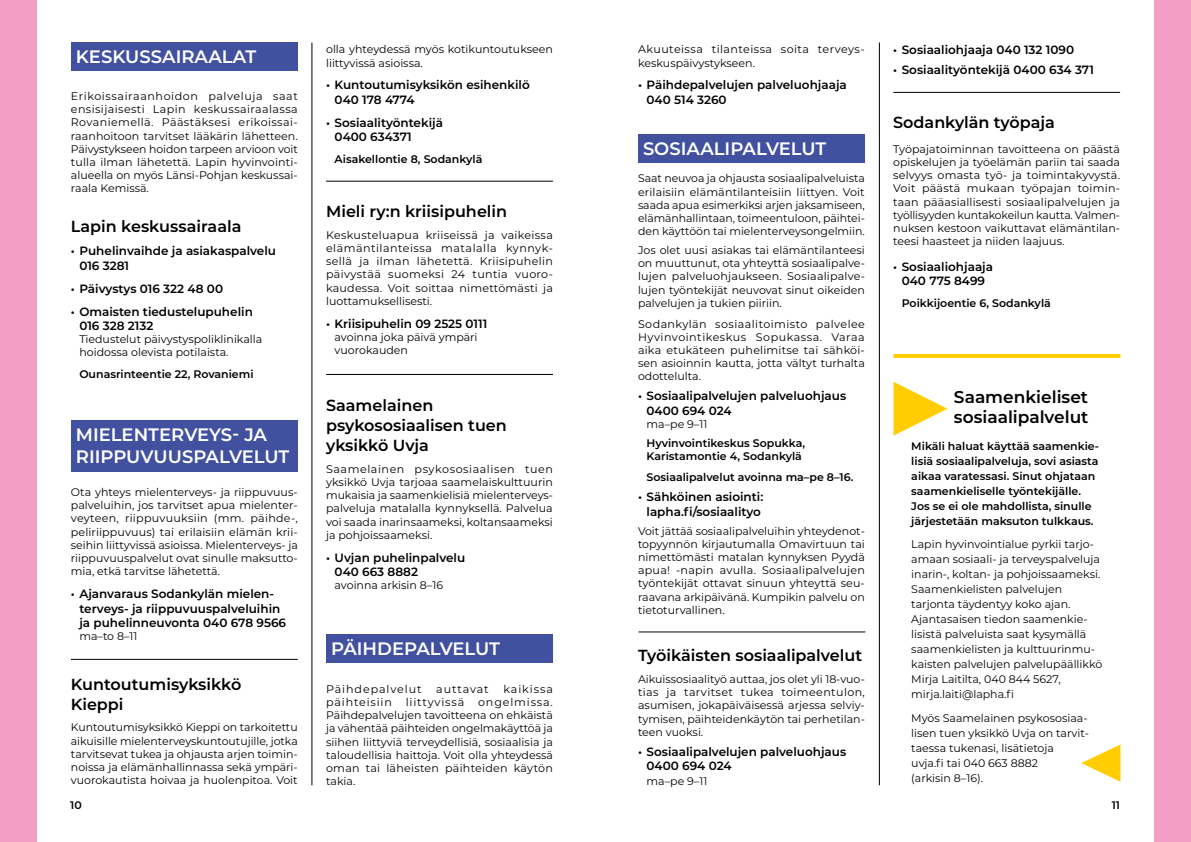
<style>
.page{position:relative;width:1191px;height:842px;background:#fff}
.page>*{position:absolute;margin:0;border:0;box-sizing:border-box;transform-origin:0 0}
.t1{font:600 18px/21.6px "Montserrat";color:#fff}
.t2{font:600 17px/20.4px "Montserrat";color:#000}
.t3{font:600 16px/20px "Montserrat";color:#000}
.t4{font:600 12px/14.4px "Montserrat";color:#000}
.t5{font:11px/13.2px "Montserrat";color:#000;text-align:justify}
.t6{font:600 11px/15px "Montserrat";color:#000}
.t7{font:11px/13.2px "Montserrat";letter-spacing:.03em;color:#000}
.t8{font:11px "Montserrat";letter-spacing:.08em;color:#000}
.t9{font:11px "Montserrat";letter-spacing:.075em;color:#000}
</style>
<div class="page">
<div style="left:638px;top:135px;width:227px;height:28px;background:#42519f"></div>
<div style="left:326px;top:634px;width:227px;height:29px;background:#42519f"></div>
<div style="left:71px;top:420px;width:227px;height:51px;background:#42519f"></div>
<div style="left:71px;top:43px;width:227px;height:28px;background:#42519f"></div>
<hr style="left:312px;top:43px;width:1px;height:742px;background:#000">
<hr style="left:879px;top:43px;width:1px;height:742px;background:#000">
<div style="left:0;top:0;width:37px;height:842px;background:#f39fc5"></div>
<div style="left:1154px;top:0;width:37px;height:842px;background:#f39fc5"></div>
<hr style="left:71px;top:659px;width:227px;height:1px;background:#000">
<hr style="left:638px;top:632px;width:227px;height:1px;background:#000">
<hr style="left:326px;top:181px;width:227px;height:1px;background:#000">
<hr style="left:326px;top:374px;width:227px;height:1px;background:#000">
<hr style="left:893px;top:92px;width:227px;height:1px;background:#000">
<svg style="left:893px;top:382px;width:54px;height:54px"></svg>
<svg style="left:1081px;top:744px;width:39px;height:38px"></svg>
<svg style="left:893px;top:354px;width:227px;height:4px"></svg>
<h1 class="t1" style="left:76px;top:45px;width:182px">KESKUSSAIRAALAT</h1>
<p class="t5" style="left:71px;top:89px;width:228px">Erikoissairaanhoidon palveluja saat ensisijaisesti Lapin keskussairaalassa Rovaniemellä. Päästäksesi erikoissai&shy;raanhoitoon tarvitset lääkärin lähetteen.<br>Päivystykseen hoidon tarpeen arvioon voit tulla ilman lähetettä. Lapin hyvinvointi&shy;alueella on myös Länsi-Pohjan keskussai&shy;raala Kemissä.</p>
<h3 class="t3" style="left:71px;top:216px;width:172px">Lapin keskussairaala</h3>
<p class="t4" style="left:79px;top:243px;width:198px;text-indent:-9px">• Puhelinvaihde ja asiakaspalvelu<br>016 3281</p>
<p class="t4" style="left:71px;top:281px;width:154px">• Päivystys 016 322 48 00</p>
<p class="t4" style="left:79px;top:304px;width:175px;text-indent:-9px">• Omaisten tiedustelupuhelin<br>016 328 2132</p>
<p class="t5" style="left:79px;top:332px;width:184px">Tiedustelut päivystyspoliklinikalla hoidossa olevista potilaista.</p>
<p class="t6" style="left:79px;top:366px;width:176px">Ounasrinteentie 22, Rovaniemi</p>
<h1 class="t1" style="left:76px;top:423px;width:215px">MIELENTERVEYS- JA<br>RIIPPUVUUSPALVELUT</h1>
<p class="t5" style="left:71px;top:485px;width:228px">Ota yhteys mielenterveys- ja riippuvuus&shy;palveluihin, jos tarvitset apua mielenter&shy;veyteen, riippuvuuksiin (mm. päihde-, peliriippuvuus) tai erilaisiin elämän krii&shy;seihin liittyvissä asioissa. Mielenterveys- ja riippuvuuspalvelut ovat sinulle maksutto&shy;mia, etkä tarvitse lähetettä.</p>
<p class="t4" style="left:79px;top:586px;width:208px;text-indent:-9px">• Ajanvaraus Sodankylän mielen&shy;terveys- ja riippuvuuspalveluihin ja puhelinneuvonta 040 678 9566</p>
<p class="t5" style="left:79px;top:629px;width:60px">ma–to 8–11</p>
<h3 class="t3" style="left:71px;top:673px;width:172px">Kuntoutumisyksikkö<br>Kieppi</h3>
<p class="t5" style="left:71px;top:720px;width:228px">Kuntoutumisyksikkö Kieppi on tarkoitettu aikuisille mielenterveyskuntoutujille, jotka tarvitsevat tukea ja ohjausta arjen toimin&shy;noissa ja elämänhallinnassa sekä ympäri&shy;vuorokautista hoivaa ja huolenpitoa. Voit</p>
<p class="t5" style="left:326px;top:42px;width:228px">olla yhteydessä myös kotikuntoutukseen liittyvissä asioissa.</p>
<p class="t4" style="left:334px;top:77px;width:197px;text-indent:-9px">• Kuntoutumisyksikön esihenkilö<br>040 178 4774</p>
<p class="t4" style="left:334px;top:115px;width:110px;text-indent:-9px">• Sosiaalityöntekijä<br>0400 634371</p>
<p class="t6" style="left:334px;top:151px;width:149px">Aisakellontie 8, Sodankylä</p>
<h3 class="t3" style="left:326px;top:201px;width:183px">Mieli ry:n kriisipuhelin</h3>
<p class="t5" style="left:326px;top:228px;width:228px">Keskusteluapua kriiseissä ja vaikeissa elämäntilanteissa matalalla kynnyk&shy;sellä ja ilman lähetettä. Kriisipuhelin päivystää suomeksi 24 tuntia vuoro&shy;kaudessa. Voit soittaa nimettömästi ja luottamuksellisesti.</p>
<p class="t4" style="left:326px;top:316px;width:163px">• Kriisipuhelin 09 2525 0111</p>
<p class="t5" style="left:334px;top:330px;width:144px">avoinna joka päivä ympäri vuorokauden</p>
<h3 class="t3" style="left:326px;top:395px;width:182px">Saamelainen psykososiaalisen tuen yksikkö Uvja</h3>
<p class="t5" style="left:326px;top:462px;width:228px">Saamelainen psykososiaalisen tuen yksikkö Uvja tarjoaa saamelaiskulttuurin mukaisia ja saamenkielisiä mielenterveys&shy;palveluja matalalla kynnyksellä. Palvelua voi saada inarinsaameksi, koltansaameksi ja pohjoissaameksi.</p>
<p class="t4" style="left:334px;top:550px;width:132px;text-indent:-9px">• Uvjan puhelinpalvelu<br>040 663 8882</p>
<p class="t5" style="left:334px;top:578px;width:110px">avoinna arkisin 8–16</p>
<h1 class="t1" style="left:331px;top:636px;width:170px">PÄIHDEPALVELUT</h1>
<p class="t8" style="left:326px;top:681px;width:97px">Päihdepalvelut</p>
<p class="t8" style="left:436px;top:681px;width:54px">auttavat</p>
<p class="t8" style="left:503px;top:681px;width:51px">kaikissa</p>
<p class="t9" style="left:326px;top:694px;width:67px">päihteisiin</p>
<p class="t9" style="left:406px;top:694px;width:60px">liittyvissä</p>
<p class="t5" style="left:326px;top:695px;width:228px;text-indent:152px">ongelmissa.<br>Päihdepalvelujen tavoitteena on ehkäistä ja vähentää päihteiden ongelmakäyttöä ja siihen liittyviä terveydellisiä, sosiaalisia ja taloudellisia haittoja. Voit olla yhteydessä oman tai läheisten päihteiden käytön takia.</p>
<p class="t7" style="left:638px;top:42px;width:228px">Akuuteissa tilanteissa soita terveys&shy;keskuspäivystykseen.</p>
<p class="t4" style="left:646px;top:77px;width:202px;text-indent:-9px">• Päihdepalvelujen palveluohjaaja<br>040 514 3260</p>
<h1 class="t1" style="left:643px;top:137px;width:185px">SOSIAALIPALVELUT</h1>
<p class="t5" style="left:638px;top:171px;width:228px">Saat neuvoa ja ohjausta sosiaalipalveluista erilaisiin elämäntilanteisiin liittyen. Voit saada apua esimerkiksi arjen jaksamiseen, elämänhallintaan, toimeentuloon, päihtei&shy;den käyttöön tai mielenterveysongelmiin.</p>
<p class="t5" style="left:638px;top:243px;width:228px">Jos olet uusi asiakas tai elämäntilanteesi on muuttunut, ota yhteyttä sosiaalipalve&shy;lujen palveluohjaukseen. Sosiaalipalve&shy;lujen työntekijät neuvovat sinut oikeiden palvelujen ja tukien piiriin.</p>
<p class="t5" style="left:638px;top:317px;width:228px">Sodankylän sosiaalitoimisto palvelee Hyvinvointikeskus Sopukassa. Varaa aika etukäteen puhelimitse tai sähköi&shy;sen asioinnin kautta, jotta vältyt turhalta odottelulta.</p>
<p class="t4" style="left:646px;top:388px;width:201px;text-indent:-9px">• Sosiaalipalvelujen palveluohjaus<br>0400 694 024</p>
<p class="t5" style="left:646px;top:417px;width:62px">ma–pe 9–11</p>
<p class="t6" style="left:646px;top:436px;width:160px;line-height:13.2px">Hyvinvointikeskus Sopukka,<br>Karistamontie 4, Sodankylä</p>
<p class="t6" style="left:646px;top:469px;width:208px">Sosiaalipalvelut avoinna ma–pe 8–16.</p>
<p class="t4" style="left:638px;top:489px;width:127px;text-align:center">• Sähköinen asiointi: lapha.fi/sosiaalityo</p>
<p class="t5" style="left:638px;top:524px;width:228px">Voit jättää sosiaalipalveluihin yhteydenot&shy;topyynnön kirjautumalla Omavirtuun tai nimettömästi matalan kynnyksen Pyydä apua! -napin avulla. Sosiaalipalvelujen työntekijät ottavat sinuun yhteyttä seu&shy;raavana arkipäivänä. Kumpikin palvelu on tietoturvallinen.</p>
<h3 class="t3" style="left:638px;top:645px;width:226px">Työikäisten sosiaalipalvelut</h3>
<p class="t5" style="left:638px;top:672px;width:228px">Aikuissosiaalityö auttaa, jos olet yli 18-vuo&shy;tias ja tarvitset tukea toimeentulon, asumisen, jokapäiväisessä arjessa selviy&shy;tymisen, päihteidenkäytön tai perhetilan&shy;teen vuoksi.</p>
<p class="t4" style="left:646px;top:744px;width:201px;text-indent:-9px">• Sosiaalipalvelujen palveluohjaus<br>0400 694 024</p>
<p class="t5" style="left:646px;top:774px;width:62px">ma–pe 9–11</p>
<p class="t4" style="left:893px;top:42px;width:182px">• Sosiaaliohjaaja 040 132 1090</p>
<p class="t4" style="left:893px;top:62px;width:202px">• Sosiaalityöntekijä 0400 634 371</p>
<h3 class="t3" style="left:893px;top:112px;width:163px">Sodankylän työpaja</h3>
<p class="t5" style="left:893px;top:142px;width:228px">Työpajatoiminnan tavoitteena on päästä opiskelujen ja työelämän pariin tai saada selvyys omasta työ- ja toimintakyvystä.<br>Voit päästä mukaan työpajan toimin&shy;taan pääasiallisesti sosiaalipalvelujen ja työllisyyden kuntakokeilun kautta. Valmen&shy;nuksen kestoon vaikuttavat elämäntilan&shy;teesi haasteet ja niiden laajuus.</p>
<p class="t4" style="left:893px;top:259px;width:101px;text-align:center">• Sosiaaliohjaaja<br>040 775 8499</p>
<p class="t6" style="left:901px;top:295px;width:151px">Poikkijoentie 6, Sodankylä</p>
<h2 class="t2" style="left:954px;top:385px;width:136px">Saamenkieliset sosiaalipalvelut</h2>
<p class="t6" style="left:911px;top:438px;width:189px">Mikäli haluat käyttää saamenkie&shy;lisiä sosiaalipalveluja, sovi asiasta aikaa varatessasi. Sinut ohjataan saamenkieliselle työntekijälle.<br>Jos se ei ole mahdollista, sinulle järjestetään maksuton tulkkaus.</p>
<p class="t5" style="left:911px;top:536px;width:193px;line-height:15px;text-align:left">Lapin hyvinvointialue pyrkii tarjo&shy;amaan sosiaali- ja terveyspalveluja inarin-, koltan- ja pohjoissaameksi.<br>Saamenkielisten palvelujen tarjonta täydentyy koko ajan.<br>Ajantasaisen tiedon saamenkie&shy;lisistä palveluista saat kysymällä saamenkielisten ja kulttuurinmu&shy;kaisten palvelujen palvelupäällikkö Mirja Laitilta, 040 844 5627, mirja.laiti@lapha.fi</p>
<p class="t5" style="left:911px;top:710px;width:179px;line-height:15px;text-align:left">Myös Saamelainen psykososiaa&shy;lisen tuen yksikkö Uvja on tarvit&shy;taessa tukenasi, lisätietoja uvja.fi tai 040 663 8882<br>(arkisin 8–16).</p>
<p class="t6" style="left:70px;top:797px;width:13px">10</p>
<p class="t6" style="left:1111px;top:797px;width:10px">11</p>
</div>
